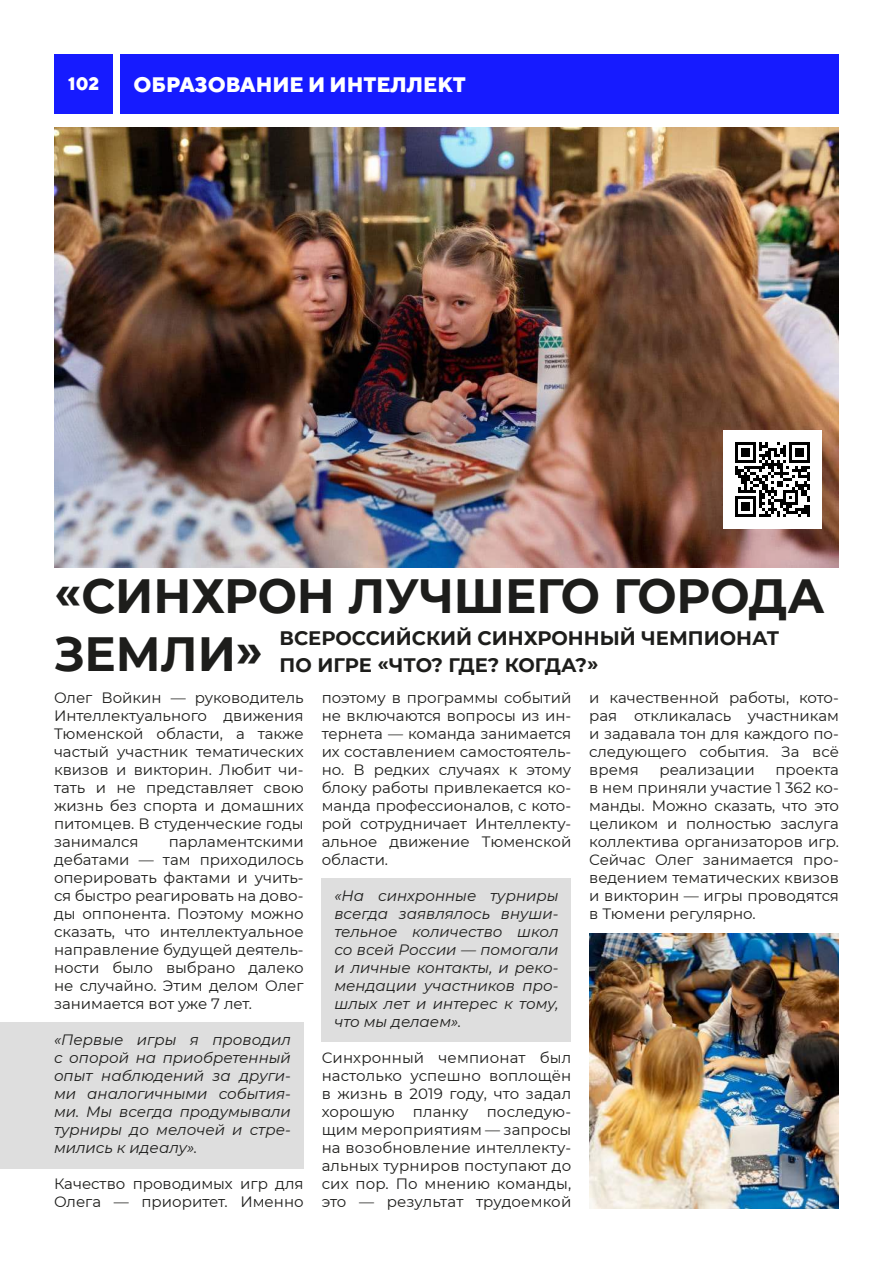
<style>
.page{position:relative;width:893px;height:1263px;background:#fff}
.page>*{position:absolute;margin:0;border:0;box-sizing:border-box;transform-origin:0 0}
.t1{font:700 48px/57.6px "Montserrat";color:#1d1d1b}
.t2{font:800 21px "TT Norms";color:#fff}
.t3{font:700 19.5px/27px "Montserrat";color:#1d1d1b}
.t4{font:800 18px "TT Norms";color:#fff}
.t5{font:15px/18px "Montserrat";color:#1d1d1b;text-align:justify}
.t6{font:italic 15px/18px "Montserrat";color:#1d1d1b;text-align:justify}
</style>
<div class="page">
<div style="left:54px;top:54px;width:785px;height:60px;background:#161bff"></div>
<div style="left:114px;top:52px;width:6px;height:64px;background:#fff"></div>
<img style="left:589px;top:933px;width:250px;height:276px">
<div style="left:322px;top:878px;width:249px;height:164px;background:#dedede"></div>
<div style="left:0;top:1022px;width:304px;height:146px;background:#dedede"></div>
<img style="left:54px;top:128px;width:785px;height:439px">
<img style="left:723px;top:430px;width:98px;height:98px">
<p class="t4" style="left:68px;top:73px;width:33px">102</p>
<h2 class="t2" style="left:133px;top:71px;width:334px">ОБРАЗОВАНИЕ И ИНТЕЛЛЕКТ</h2>
<h1 class="t1" style="left:54px;top:565px;width:772px">«СИНХРОН ЛУЧШЕГО ГОРОДА<br>ЗЕМЛИ»</h1>
<h3 class="t3" style="left:280px;top:624px;width:501px">ВСЕРОССИЙСКИЙ СИНХРОННЫЙ ЧЕМПИОНАТ<br>ПО ИГРЕ «ЧТО? ГДЕ? КОГДА?»</h3>
<p class="t5" style="left:54px;top:688px;width:251px">Олег Войкин — руководитель Интеллектуального движения Тюменской области, а также частый участник тематических квизов и викторин. Любит чи&shy;тать и не представляет свою жизнь без спорта и домашних питомцев. В студенческие годы занимался</p>
<p class="t5" style="left:54px;top:832px;width:251px;text-indent:115px">парламентскими дебатами — там приходилось оперировать фактами и учить&shy;ся быстро реагировать на дово&shy;ды оппонента. Поэтому можно сказать, что интеллектуальное направление будущей деятель&shy;ности было выбрано далеко не случайно. Этим делом Олег занимается вот уже 7 лет.</p>
<p class="t6" style="left:54px;top:1030px;width:238px">«Первые игры я проводил с опорой на приобретенный опыт наблюдений за други&shy;ми аналогичными события&shy;ми. Мы всегда продумывали турниры до мелочей и стре&shy;мились к идеалу».</p>
<p class="t5" style="left:54px;top:1174px;width:251px">Качество проводимых игр для<br>Олега — приоритет. Именно</p>
<p class="t5" style="left:322px;top:688px;width:251px">поэтому в программы событий не включаются вопросы из ин&shy;тернета — команда занимается их составлением самостоятель&shy;но. В редких случаях к этому блоку работы привлекается ко&shy;манда профессионалов, с кото&shy;рой сотрудничает Интеллекту&shy;альное движение Тюменской области.</p>
<p class="t6" style="left:334px;top:886px;width:226px">«На синхронные турниры всегда заявлялось внуши&shy;тельное количество школ со всей России — помогали и личные контакты, и реко&shy;мендации участников про&shy;шлых лет и интерес к тому, что мы делаем».</p>
<p class="t5" style="left:322px;top:1048px;width:251px">Синхронный чемпионат был настолько успешно воплощён в жизнь в 2019 году, что задал хорошую планку последую&shy;щим мероприятиям — запросы на возобновление интеллекту&shy;альных турниров поступают до сих пор. По мнению команды, это — результат трудоемкой</p>
<p class="t5" style="left:589px;top:688px;width:251px">и качественной работы, кото&shy;рая откликалась участникам и задавала тон для каждого по&shy;следующего события. За всё время</p>
<p class="t5" style="left:659px;top:760px;width:97px">реализации</p>
<p class="t5" style="left:589px;top:760px;width:251px;text-indent:186px">проекта в нем приняли участие 1 362 ко&shy;манды. Можно сказать, что это целиком и полностью заслуга коллектива организаторов игр.<br>Сейчас Олег занимается про&shy;ведением тематических квизов и викторин — игры проводятся в Тюмени регулярно.</p>
</div>
